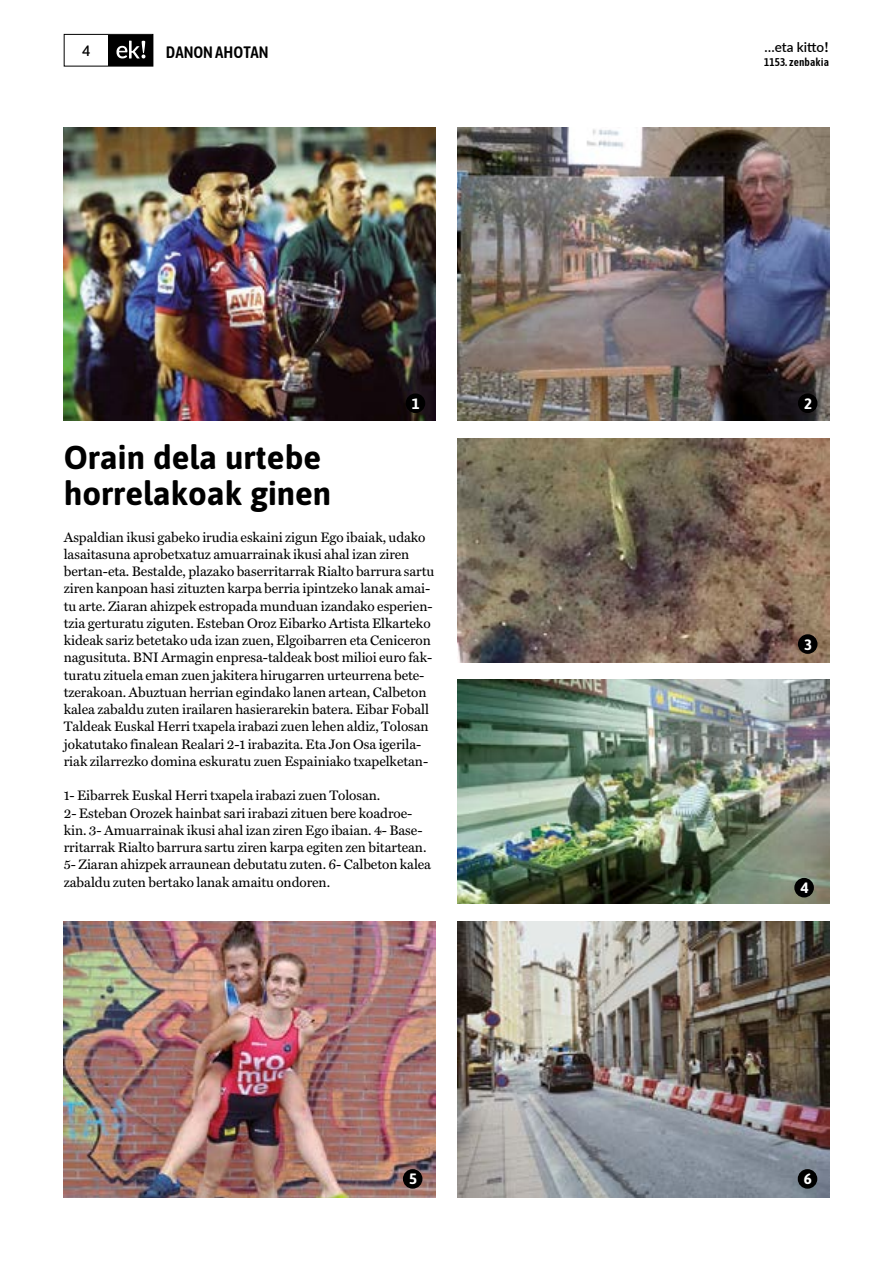
<style>
.page{position:relative;width:893px;height:1263px;background:#fff}
.page>*{position:absolute;margin:0;border:0;box-sizing:border-box;transform-origin:0 0}
.t1{font:700 33px/36px "Asap";color:#000}
.t2{font:600 16.5px "Asap Condensed";color:#000}
.t3{font:700 15px "Asap";color:#fff}
.t4{font:500 15px "Asap";color:#000}
.t5{font:13.8px/17.2px "Miller Text Roman";letter-spacing:-.005em;color:#000}
.t6{font:600 13.5px "Lato";color:#000}
.t7{font:600 11.25px "Asap Condensed";letter-spacing:.01em;color:#000}
.s1{font-family:"Berkshire Swash";font-weight:400}
</style>
<div class="page">
<svg style="left:63px;top:34px;width:91px;height:33px"></svg>
<img style="left:64px;top:128px;width:372px;height:293px">
<img style="left:457px;top:128px;width:372px;height:293px">
<img style="left:457px;top:438px;width:372px;height:224px">
<img style="left:457px;top:680px;width:372px;height:224px">
<img style="left:457px;top:921px;width:372px;height:276px">
<img style="left:64px;top:921px;width:372px;height:276px">
<div style="left:406px;top:394px;width:18px;height:18px;background:#000;border-radius:50%"></div>
<div style="left:406px;top:393px;width:19px;height:20px;border:2px solid #000;border-radius:50%"></div>
<div style="left:799px;top:394px;width:18px;height:18px;background:#000;border-radius:50%"></div>
<div style="left:798px;top:393px;width:19px;height:20px;border:2px solid #000;border-radius:50%"></div>
<div style="left:799px;top:635px;width:18px;height:18px;background:#000;border-radius:50%"></div>
<div style="left:798px;top:634px;width:19px;height:20px;border:2px solid #000;border-radius:50%"></div>
<div style="left:795px;top:879px;width:18px;height:18px;background:#000;border-radius:50%"></div>
<div style="left:794px;top:878px;width:20px;height:19px;border:2px solid #000;border-radius:50%"></div>
<div style="left:404px;top:1170px;width:18px;height:18px;background:#000;border-radius:50%"></div>
<div style="left:403px;top:1169px;width:19px;height:20px;border:2px solid #000;border-radius:50%"></div>
<div style="left:798px;top:1170px;width:18px;height:18px;background:#000;border-radius:50%"></div>
<div style="left:798px;top:1169px;width:19px;height:20px;border:2px solid #000;border-radius:50%"></div>
<p class="t4" style="left:82px;top:40px;width:10px">4</p>
<p class="t2" style="left:166px;top:41px;width:104px">DANON AHOTAN</p>
<p class="t6" style="left:764px;top:38px;width:66px">…eta kitto<span class="s1">!</span></p>
<p class="t7" style="left:764px;top:55px;width:66px">1153. zenbakia</p>
<p class="t3" style="left:412px;top:393px;width:10px">1</p>
<p class="t3" style="left:804px;top:393px;width:10px">2</p>
<h1 class="t1" style="left:64px;top:438px;width:269px">Orain dela urtebe horrelakoak ginen</h1>
<p class="t5" style="left:64px;top:528px;width:372px">Aspaldian ikusi gabeko irudia eskaini zigun Ego ibaiak, udako lasaitasuna aprobetxatuz amuarrainak ikusi ahal izan ziren bertan-eta. Bestalde, plazako baserritarrak Rialto barrura sartu ziren kanpoan hasi zituzten karpa berria ipintzeko lanak amai&shy;tu arte. Ziaran ahizpek estropada munduan izandako esperien&shy;tzia gerturatu ziguten. Esteban Oroz Eibarko Artista Elkarteko kideak sariz betetako uda izan zuen, Elgoibarren eta Ceniceron nagusituta. BNI Armagin enpresa-taldeak bost milioi euro fak&shy;turatu zituela eman zuen jakitera hirugarren urteurrena bete&shy;tzerakoan. Abuztuan herrian egindako lanen artean, Calbeton kalea zabaldu zuten irailaren hasierarekin batera. Eibar Foball Taldeak Euskal Herri txapela irabazi zuen lehen aldiz, Tolosan jokatutako finalean Realari 2-1 irabazita. Eta Jon Osa igerila&shy;riak zilarrezko domina eskuratu zuen Espainiako txapelketan-</p>
<p class="t5" style="left:64px;top:787px;width:369px">1- Eibarrek Euskal Herri txapela irabazi zuen Tolosan.<br>2- Esteban Orozek hainbat sari irabazi zituen bere koadroe&shy;kin. 3- Amuarrainak ikusi ahal izan ziren Ego ibaian. 4- Base&shy;rritarrak Rialto barrura sartu ziren karpa egiten zen bitartean.<br>5- Ziaran ahizpek arraunean debutatu zuten. 6- Calbeton kalea zabaldu zuten bertako lanak amaitu ondoren.</p>
<p class="t3" style="left:804px;top:634px;width:10px">3</p>
<p class="t3" style="left:800px;top:877px;width:10px">4</p>
<p class="t3" style="left:409px;top:1168px;width:10px">5</p>
<p class="t3" style="left:804px;top:1168px;width:10px">6</p>
</div>
